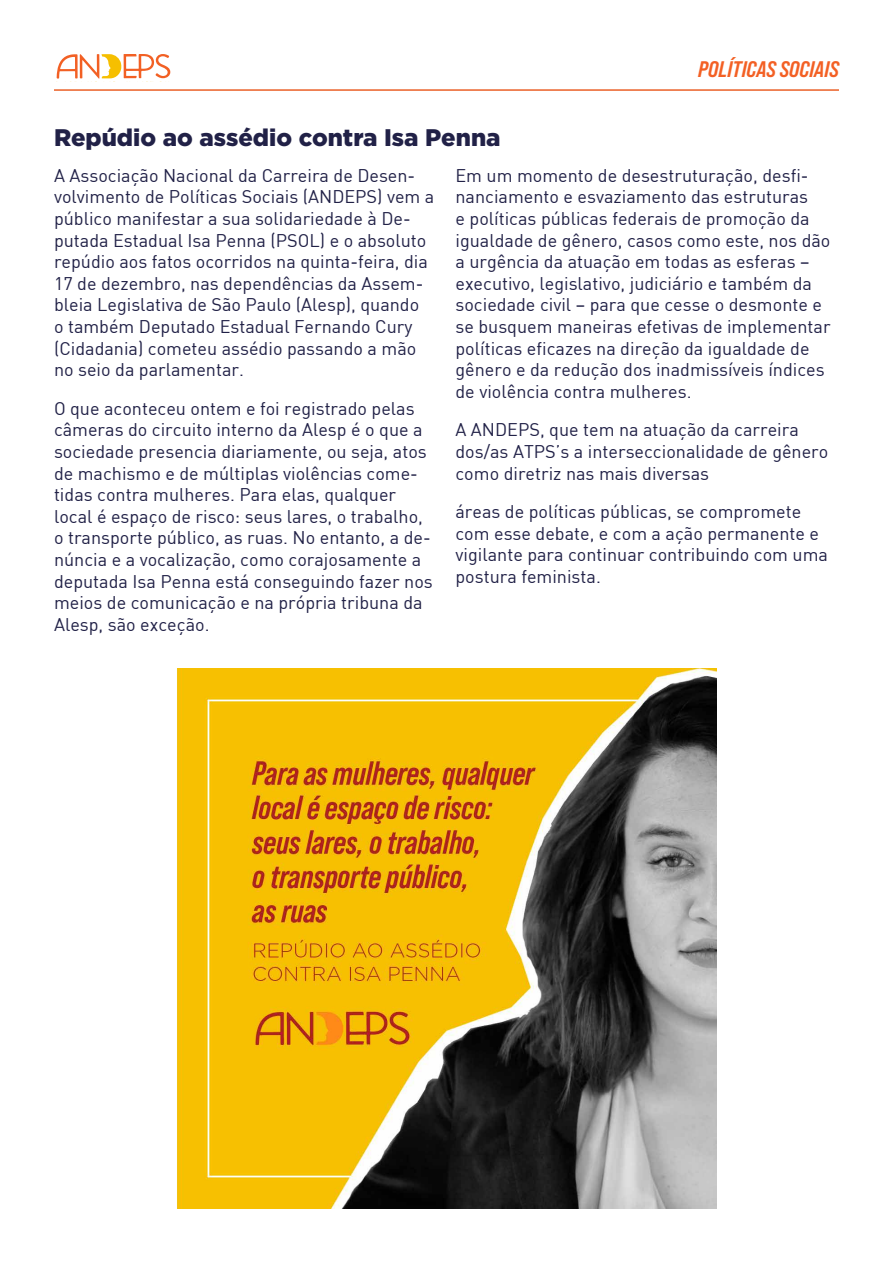
<style>
.page{position:relative;width:893px;height:1263px;background:#fff}
.page>*{position:absolute;margin:0;border:0;box-sizing:border-box;transform-origin:0 0}
.t1{font:900 24px "Gotham";color:#212147}
.t2{font:22.5px "Bebas Neue Pro Sm E Bd It";color:#f36024}
.t3{font:18px/21.6px "DIN";color:#212147}
</style>
<div class="page">
<svg style="left:57px;top:54px;width:113px;height:25px"></svg>
<hr style="left:54px;top:89px;width:785px;height:2px;background:#eb6027">
<img style="left:177px;top:668px;width:540px;height:541px">
<p class="t2" style="left:698px;top:55px;width:142px">POLÍTICAS SOCIAIS</p>
<h1 class="t1" style="left:54px;top:124px;width:448px">Repúdio ao assédio contra Isa Penna</h1>
<p class="t3" style="left:54px;top:164px;width:382px">A Associação Nacional da Carreira de Desen&shy;volvimento de Políticas Sociais (ANDEPS) vem a público manifestar a sua solidariedade à De&shy;putada Estadual Isa Penna (PSOL) e o absoluto repúdio aos fatos ocorridos na quinta-feira, dia 17 de dezembro, nas dependências da Assem&shy;bleia Legislativa de São Paulo (Alesp), quando<br>o também Deputado Estadual Fernando Cury (Cidadania) cometeu assédio passando a mão no seio da parlamentar.</p>
<p class="t3" style="left:54px;top:397px;width:380px">O que aconteceu ontem e foi registrado pelas câmeras do circuito interno da Alesp é o que a sociedade presencia diariamente, ou seja, atos de machismo e de múltiplas violências come&shy;tidas contra mulheres. Para elas, qualquer local é espaço de risco: seus lares, o trabalho, o transporte público, as ruas. No entanto, a de&shy;núncia e a vocalização, como corajosamente a deputada Isa Penna está conseguindo fazer nos meios de comunicação e na própria tribuna da Alesp, são exceção.</p>
<p class="t3" style="left:455px;top:164px;width:377px">Em um momento de desestruturação, desfi&shy;nanciamento e esvaziamento das estruturas<br>e políticas públicas federais de promoção da igualdade de gênero, casos como este, nos dão a urgência da atuação em todas as esferas – executivo, legislativo, judiciário e também da sociedade civil – para que cesse o desmonte e se busquem maneiras efetivas de implementar políticas eficazes na direção da igualdade de gênero e da redução dos inadmissíveis índices de violência contra mulheres.</p>
<p class="t3" style="left:455px;top:419px;width:374px">A ANDEPS, que tem na atuação da carreira dos/as ATPS’s a interseccionalidade de gênero como diretriz nas mais diversas</p>
<p class="t3" style="left:455px;top:500px;width:374px">áreas de políticas públicas, se compromete com esse debate, e com a ação permanente e vigilante para continuar contribuindo com uma postura feminista.</p>
</div>
